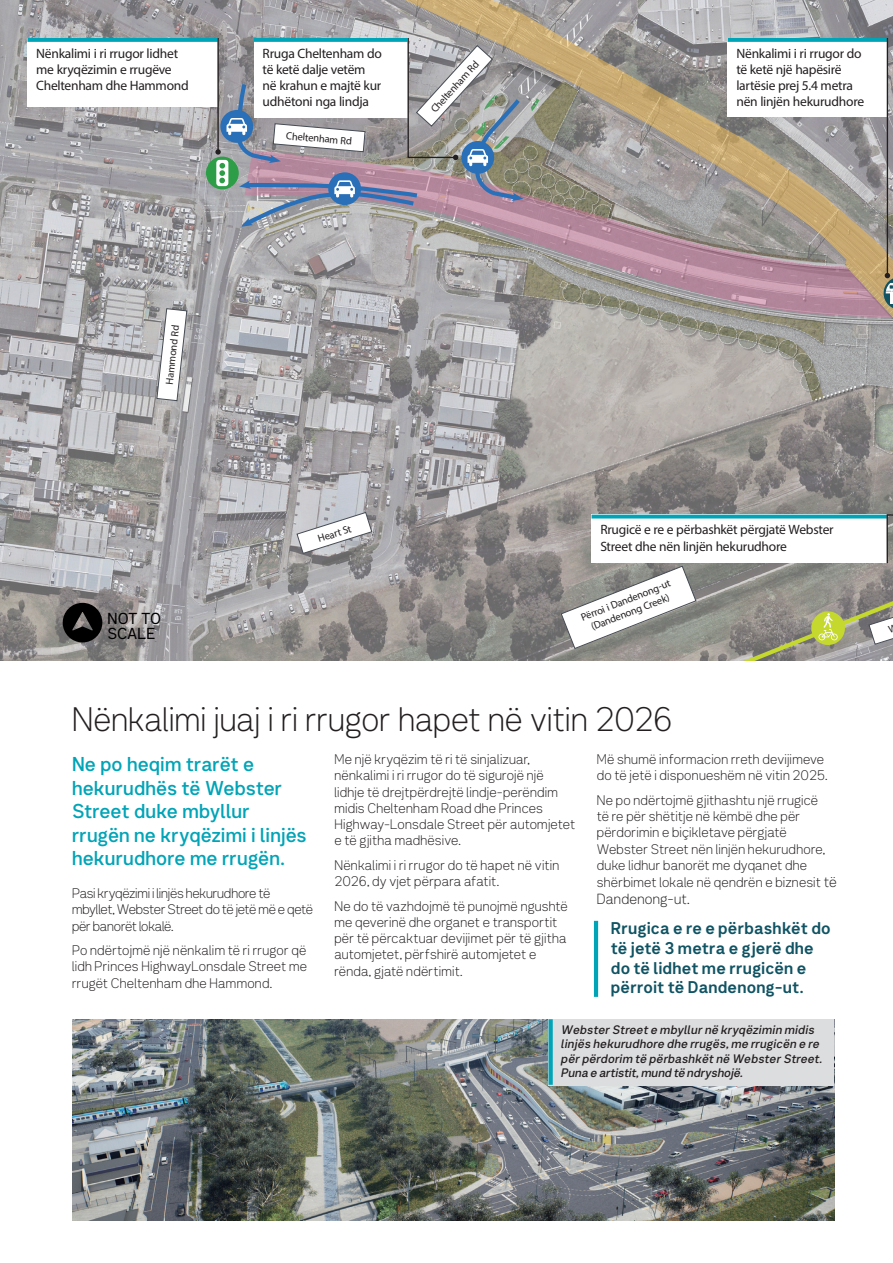
<style>
.page{position:relative;width:893px;height:1263px;background:#fff}
.page>*{position:absolute;margin:0;border:0;box-sizing:border-box;transform-origin:0 0}
.t1{font:33px "Network Sans 2019 Light";letter-spacing:-.005em;color:#231f20}
.t2{font:19.5px/23.4px "Network Sans 2019 Medium";color:#00a4b7}
.t3{font:16.5px/19.8px "Network Sans 2019 Bold";letter-spacing:.005em;color:#105363}
.t4{font:15.45px/14.4px "Network Sans 2019 Regular";letter-spacing:-.01em;color:#000001}
.t5{font:14.25px "Network Sans 2019 Light";letter-spacing:.015em;color:#231f20}
.t6{font:13.5px/16.2px "Network Sans 2019 Light";letter-spacing:.01em;color:#231f20}
.t7{font:13.5px/16.2px "Myriad Pro";letter-spacing:-.02em;color:#231f20}
.t8{font:13.5px/16.2px "Network Sans 2019 Light";letter-spacing:-.02em;color:#231f20}
.t9{font:italic 12px/14.4px "Network Sans 2019 Medium";letter-spacing:.01em;color:#231f20}
.t10{font:10.5px/12.6px "Myriad Pro";color:#231f20;text-align:center}
.s1{font-size:14.25px}
</style>
<div class="page">
<img style="left:0;top:0;width:375px;height:660px">
<svg style="left:244px;top:228px;width:131px;height:90px"></svg>
<svg style="left:63px;top:603px;width:39px;height:39px"></svg>
<div style="left:27px;top:38px;width:191px;height:69px;background:#fff"></div>
<svg style="left:27px;top:38px;width:188px;height:4px"></svg>
<svg style="left:156px;top:308px;width:32px;height:94px"></svg>
<svg style="left:296px;top:511px;width:77px;height:43px"></svg>
<div style="left:206px;top:157px;width:33px;height:32px;background:#2d9e47;border-radius:50%"></div>
<svg style="left:215px;top:37px;width:160px;height:191px"></svg>
<svg style="left:375px;top:0;width:518px;height:660px"></svg>
<div style="left:728px;top:38px;width:159px;height:78px;background:#fff"></div>
<svg style="left:728px;top:38px;width:159px;height:4px"></svg>
<hr style="left:887px;top:38px;width:1px;height:238px;background:#231f20">
<svg style="left:845px;top:260px;width:48px;height:69px"></svg>
<img style="left:73px;top:1019px;width:761px;height:201px">
<div style="left:549px;top:1019px;width:285px;height:67px;background:#dcdddf"></div>
<svg style="left:549px;top:1019px;width:4px;height:66px"></svg>
<hr style="left:594px;top:921px;width:4px;height:76px;background:#00a4b7">
<p class="t7" style="left:36px;top:45px;width:154px">Nënkalimi i ri rrugor lidhet me kryqëzimin e rrugëve<br>Cheltenham dhe Hammond</p>
<p class="t10" style="left:163px;top:384px;width:61px;rotate:-84deg">Hammond Rd</p>
<p class="t4" style="left:108px;top:611px;width:55px">NOT TO<br>SCALE</p>
<p class="t7" style="left:263px;top:45px;width:121px">Rruga Cheltenham do të ketë dalje vetëm në krahun e majtë kur udhëtoni nga lindja</p>
<p class="t10" style="left:287px;top:129px;width:67px;rotate:5deg">Cheltenham Rd</p>
<p class="t10" style="left:428px;top:106px;width:67px;rotate:-48deg">Cheltenham Rd</p>
<p class="t10" style="left:316px;top:532px;width:36px;rotate:-17deg">Heart St</p>
<p class="t7" style="left:736px;top:45px;width:129px">Nënkalimi i ri rrugor do të ketë një hapësirë lartësie prej 5.4 metra nën linjën hekurudhore</p>
<p class="t7" style="left:600px;top:521px;width:235px">Rrugicë e re e përbashkët përgjatë Webster<br>Street dhe nën linjën hekurudhore</p>
<p class="t10" style="left:579px;top:612px;width:97px;rotate:-22deg">Përroi i Dandenong-ut (Dandenong Creek)</p>
<h1 class="t1" style="left:72px;top:691px;width:602px">Nënkalimi juaj i ri rrugor hapet në vitin 2026</h1>
<h2 class="t2" style="left:72px;top:752px;width:236px">Ne po heqim trarët e hekurudhës të Webster<br>Street duke mbyllur rrugën ne kryqëzimi i linjës hekurudhore me rrugën.</h2>
<p class="t8" style="left:72px;top:884px;width:243px">Pasi kryqëzimi i linjës hekurudhore të mbyllet, Webster Street do të jetë më e qetë për banorët lokalë.</p>
<p class="t6" style="left:72px;top:941px;width:237px;text-align:justify">Po ndërtojmë një nënkalim të ri rrugor që lidh Princes HighwayLonsdale Street me rrugët Cheltenham dhe Hammond.</p>
<p class="t6" style="left:597px;top:750px;width:232px">Më shumë informacion rreth devijimeve do të jetë i disponueshëm në vitin 2025.</p>
<p class="t6" style="left:597px;top:791px;width:241px">Ne po ndërtojmë gjithashtu një rrugicë<br>të re për shëtitje në këmbë dhe për përdorimin e biçikletave përgjatë Webster Street nën linjën hekurudhore, duke lidhur banorët me dyqanet dhe shërbimet lokale në qendrën e biznesit <span class="s1">të</span></p>
<p class="t5" style="left:597px;top:887px;width:94px">Dandenong-ut.</p>
<p class="t6" style="left:334px;top:750px;width:242px">Me një kryqëzim të ri të sinjalizuar, nënkalimi i ri rrugor do të sigurojë një lidhje të drejtpërdrejtë lindje-perëndim midis Cheltenham Road dhe Princes Highway-Lonsdale Street për automjetet e të gjitha madhësive.</p>
<p class="t6" style="left:334px;top:856px;width:226px">Nënkalimi i ri rrugor do të hapet në vitin<br>2026, dy vjet përpara afatit.</p>
<p class="t6" style="left:334px;top:897px;width:235px">Ne do të vazhdojmë të punojmë ngushtë me qeverinë dhe organet e transportit për të përcaktuar devijimet për të gjitha automjetet, përfshirë automjetet e rënda, gjatë ndërtimit.</p>
<p class="t3" style="left:611px;top:917px;width:221px">Rrugica e re e përbashkët do të jetë 3 metra e gjerë dhe do të lidhet me rrugicën e përroit të Dandenong-ut.</p>
<p class="t9" style="left:561px;top:1022px;width:263px">Webster Street e mbyllur në kryqëzimin midis linjës hekurudhore dhe rrugës, me rrugicën e re për përdorim të përbashkët në Webster Street.<br>Puna e artistit, mund të ndryshojë.</p>
</div>
